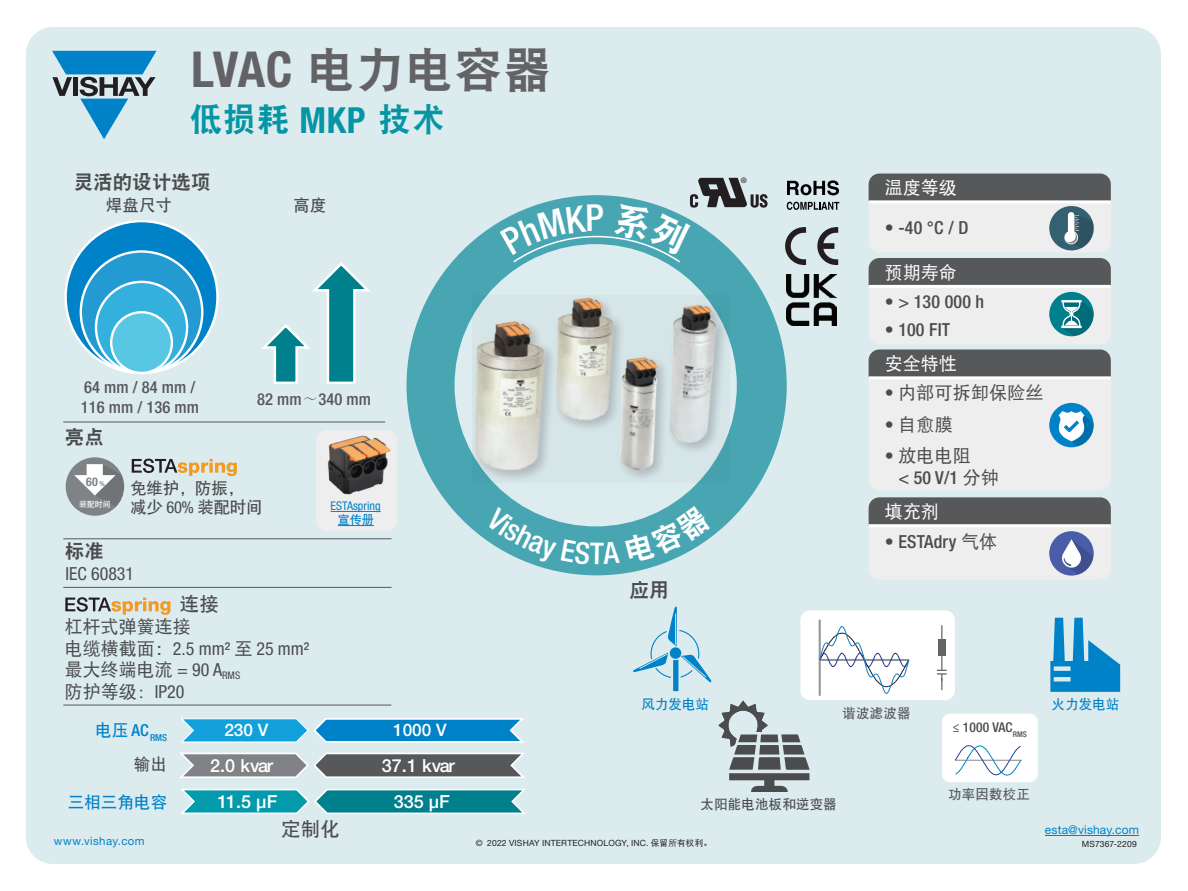
<style>
.page{position:relative;width:1188px;height:891px;background:#fff}
.page>*{position:absolute;margin:0;border:0;box-sizing:border-box;transform-origin:0 0}
.t1{font:48px "DFP Hei W9";letter-spacing:.025em;color:#636366}
.t2{font:33px "DFP Hei W9";color:#0496a4}
.t3{font:19.5px "DFP Hei W9";letter-spacing:.005em;color:#4b4c4d}
.t4{font:19.5px "DFP Hei W7";color:#4b4c4d}
.t5{font:18px/21.6px "DFP Hei W5";color:#4b4c4d}
.t6{font:500 condensed 18px "Helvetica Neue LT Std";letter-spacing:.01em;color:#4b4c4d}
.t7{font:condensed 18px "Helvetica Neue LT Std";color:#4b4c4d}
.t8{font:500 18px "Helvetica Neue LT Std";color:#fff}
.t9{font:18px "DFP Hei W5";color:#fff}
.t10{font:500 17.25px "Helvetica Neue LT Std";color:#fff}
.t11{font:500 condensed 16.5px/19.5px "Helvetica Neue LT Std";letter-spacing:.005em;color:#57585a}
.t12{font:16.5px/19.5px "DFP Hei W7";letter-spacing:-.02em;color:#4b4c4d}
.t13{font:16.5px "DFP Hei W7";letter-spacing:.005em;color:#0082c8}
.t14{font:13.5px "DFP Hei W7";letter-spacing:.01em;color:#57585a}
.t15{font:500 condensed 13.5px "Helvetica Neue LT Std";letter-spacing:.01em;color:#4b4c4d}
.t16{font:13.5px "DFP Hei W7";letter-spacing:.01em;color:#0082c8}
.t17{font:13.5px "DFP Hei W7";letter-spacing:.01em;color:#4b4c4d}
.t18{font:12px "Helvetica Neue LT Std";letter-spacing:.015em;color:#0082c8}
.t19{font:condensed 12px "Helvetica Neue LT Std";color:#0082c8}
.t20{font:700 condensed 12px "Helvetica Neue LT Std";color:#808385}
.t21{font:12px "DFP Hei W7";color:#0082c8}
.t22{font:11.4px "Helvetica Neue LT Std";letter-spacing:.04em;color:#0082c8}
.t23{font:500 condensed 9.6px "Helvetica Neue LT Std";color:#0082c8}
.t24{font:8.55px "Helvetica Neue LT Std";letter-spacing:.02em;color:#231f20}
.t25{font:7.8px "DFP Hei W7";color:#fff}
.t26{font:500 7.65px "Helvetica Neue LT Std";color:#231f20}
.s1{font-family:"Helvetica Neue LT Std";font-weight:700;font-stretch:condensed;font-size:49.65px}
.s2{font-family:"Helvetica Neue LT Std";font-weight:700;font-stretch:condensed;font-size:36px}
.s3{font-family:"Adobe Song Std";font-weight:300;font-stretch:normal}
.s4{font-size:6.75px}
.s5{font-family:"Helvetica Neue LT Std";font-stretch:condensed}
.s6{font-family:"DFP Hei W5";font-stretch:normal}
.s7{font-family:"Adobe Song Std";font-weight:300}
.s8{font-family:"Helvetica Neue LT Std";font-weight:500;font-stretch:condensed}
.s9{font-family:"DFP Hei W5";font-weight:400;font-stretch:normal}
.s10{font-family:"DFP Hei W5"}
</style>
<div class="page">
<div style="left:26px;top:27px;width:1135px;height:837px;background:#dcebee;border-radius:27px"></div>
<svg style="left:52px;top:51px;width:105px;height:88px"></svg>
<hr style="left:1045px;top:835px;width:94px;height:1px;background:#0082c8">
<svg style="left:261px;top:262px;width:109px;height:122px"></svg>
<div style="left:869px;top:174px;width:242px;height:79px;background:#eeeeef;border-radius:11px"></div>
<svg style="left:718px;top:701px;width:91px;height:90px"></svg>
<div style="left:942px;top:714px;width:96px;height:68px;background:#fff;border-radius:8px"></div>
<svg style="left:633px;top:606px;width:79px;height:85px"></svg>
<svg style="left:1050px;top:618px;width:70px;height:74px"></svg>
<svg style="left:132px;top:459px;width:105px;height:17px"></svg>
<hr style="left:63px;top:587px;width:329px;height:1px;background:#57585a">
<hr style="left:63px;top:538px;width:329px;height:1px;background:#57585a">
<hr style="left:63px;top:705px;width:328px;height:1px;background:#57585a">
<hr style="left:63px;top:422px;width:322px;height:1px;background:#57585a">
<svg style="left:65px;top:597px;width:105px;height:18px"></svg>
<div style="left:66px;top:457px;width:58px;height:59px;background:#808385;border-radius:50%"></div>
<svg style="left:74px;top:464px;width:50px;height:52px"></svg>
<div style="left:407px;top:195px;width:380px;height:380px;background:#48a6b2;border-radius:50%"></div>
<div style="left:316px;top:430px;width:81px;height:101px;background:#eeeeef;border-radius:11px"></div>
<hr style="left:331px;top:511px;width:50px;height:1px;background:#0082c8">
<hr style="left:338px;top:525px;width:36px;height:1px;background:#0082c8">
<img style="left:317px;top:430px;width:80px;height:65px">
<svg style="left:181px;top:718px;width:343px;height:25px;background:#42a9da"></svg>
<img style="left:393px;top:721px;width:56px;height:17px">
<svg style="left:181px;top:789px;width:345px;height:25px;background:#3aa4b0"></svg>
<img style="left:393px;top:792px;width:58px;height:17px">
<svg style="left:179px;top:752px;width:346px;height:26px;background:#909395"></svg>
<img style="left:380px;top:756px;width:82px;height:17px">
<div style="left:800px;top:610px;width:155px;height:90px;background:#fff;border-radius:10px"></div>
<hr style="left:819px;top:620px;width:2px;height:76px;background:#939598">
<svg style="left:818px;top:625px;width:92px;height:70px"></svg>
<svg style="left:955px;top:745px;width:67px;height:31px"></svg>
<div style="left:869px;top:258px;width:242px;height:86px;background:#eeeeef;border-radius:11px"></div>
<div style="left:869px;top:258px;width:242px;height:27px;background:#57585a"></div>
<hr style="left:869px;top:285px;width:242px;height:3px;background:#fff">
<div style="left:1049px;top:292px;width:45px;height:44px;background:#007f8d;border-radius:50%"></div>
<svg style="left:1061px;top:300px;width:33px;height:36px"></svg>
<svg style="left:869px;top:174px;width:242px;height:76px"></svg>
<div style="left:869px;top:349px;width:242px;height:141px;background:#eeeeef;border-radius:11px"></div>
<div style="left:869px;top:349px;width:242px;height:27px;background:#57585a"></div>
<hr style="left:869px;top:376px;width:242px;height:3px;background:#fff">
<div style="left:1049px;top:403px;width:45px;height:44px;background:#0082c8;border-radius:50%"></div>
<svg style="left:1058px;top:411px;width:36px;height:36px"></svg>
<div style="left:869px;top:497px;width:242px;height:82px;background:#eeeeef;border-radius:11px"></div>
<div style="left:869px;top:497px;width:242px;height:27px;background:#57585a"></div>
<hr style="left:869px;top:524px;width:242px;height:3px;background:#fff">
<div style="left:1049px;top:531px;width:45px;height:45px;background:#4a5da9;border-radius:50%"></div>
<svg style="left:1062px;top:539px;width:32px;height:37px"></svg>
<hr style="left:941px;top:626px;width:1px;height:44px;background:#636466">
<svg style="left:937px;top:670px;width:9px;height:20px"></svg>
<div style="left:938px;top:640px;width:8px;height:16px;background:#636466"></div>
<svg style="left:787px;top:180px;width:52px;height:15px"></svg>
<svg style="left:787px;top:202px;width:52px;height:8px"></svg>
<svg style="left:817px;top:227px;width:21px;height:38px"></svg>
<svg style="left:785px;top:227px;width:21px;height:38px"></svg>
<svg style="left:66px;top:221px;width:151px;height:152px;background:#2091ce"></svg>
<svg style="left:81px;top:251px;width:121px;height:122px;background:#3ea7d7"></svg>
<div style="left:96px;top:282px;width:91px;height:91px;background:#33b1dc;border-radius:50%"></div>
<div style="left:95px;top:281px;width:93px;height:93px;border:2px solid #fff;border-radius:50%"></div>
<div style="left:111px;top:312px;width:61px;height:61px;background:#58c7e3;border-radius:50%"></div>
<div style="left:110px;top:311px;width:63px;height:63px;border:2px solid #fff;border-radius:50%"></div>
<img style="left:440px;top:262px;width:316px;height:252px">
<img style="left:786px;top:275px;width:51px;height:50px">
<svg style="left:500px;top:178px;width:268px;height:86px"></svg>
<svg style="left:485px;top:504px;width:227px;height:61px"></svg>
<h1 class="t1" style="left:191px;top:44px;width:362px"><span class="s1">LVAC</span> 电力电容器</h1>
<h2 class="t2" style="left:190px;top:102px;width:257px">低损耗 <span class="s2">MKP</span> 技术</h2>
<h3 class="t3" style="left:74px;top:171px;width:138px">灵活的设计选项</h3>
<h3 class="t9" style="left:885px;top:178px;width:73px">温度等级</h3>
<h3 class="t12" style="left:106px;top:195px;width:68px">焊盘尺寸</h3>
<h3 class="t12" style="left:293px;top:195px;width:35px">高度</h3>
<p class="t26" style="left:741px;top:176px;width:8px">®</p>
<h3 class="t6" style="left:885px;top:217px;width:85px">• -40 °C / D</h3>
<h3 class="t9" style="left:885px;top:262px;width:73px">预期寿命</h3>
<h3 class="t6" style="left:885px;top:290px;width:101px">• &gt; 130 000 h</h3>
<h3 class="t6" style="left:885px;top:319px;width:67px">• 100 FIT</h3>
<h3 class="t11" style="left:81px;top:378px;width:120px">64 mm / 84 mm /<br>116 mm / 136 mm</h3>
<h3 class="t3" style="left:65px;top:426px;width:41px">亮点</h3>
<h3 class="t11" style="left:257px;top:389px;width:115px">82 mm<span class="s3">～</span>340 mm</h3>
<h3 class="t20" style="left:86px;top:474px;width:20px">60 <span class="s4">%</span></h3>
<p class="t25" style="left:79px;top:500px;width:33px">装配时间</p>
<h3 class="t3" style="left:65px;top:541px;width:41px">标准</h3>
<h3 class="t12" style="left:130px;top:478px;width:134px">免维护，防振，减少 <span class="s5">60%</span> 装配时间</h3>
<h3 class="t7" style="left:65px;top:563px;width:70px">IEC 60831</h3>
<h3 class="t4" style="left:180px;top:593px;width:41px">连接</h3>
<h3 class="t5" style="left:65px;top:616px;width:127px">杠杆式弹簧连接</h3>
<h3 class="t7" style="left:65px;top:638px;width:246px"><span class="s6">电缆横截面：</span>2.5 mm² <span class="s6">至</span> 25 mm²</h3>
<h3 class="t5" style="left:65px;top:659px;width:177px">最大终端电流 <span class="s5">= 90 A</span><sub>RMS</sub>防护等级<span class="s7">：</span><span class="s5">IP20</span></h3>
<h3 class="t19" style="left:331px;top:499px;width:52px">ESTAspring</h3>
<h3 class="t21" style="left:338px;top:514px;width:37px">宣传册</h3>
<p class="t23" style="left:96px;top:732px;width:73px"><sup>电压</sup> <sup>AC</sup>RMS</p>
<h3 class="t12" style="left:134px;top:755px;width:35px">输出</h3>
<h3 class="t13" style="left:68px;top:793px;width:101px">三相三角电容</h3>
<h3 class="t10" style="left:224px;top:720px;width:46px">230 V</h3>
<h3 class="t10" style="left:393px;top:720px;width:55px">1000 V</h3>
<h3 class="t8" style="left:210px;top:755px;width:64px">2.0 kvar</h3>
<h3 class="t8" style="left:382px;top:755px;width:74px">37.1 kvar</h3>
<h3 class="t8" style="left:218px;top:791px;width:61px">11.5 µF</h3>
<h3 class="t8" style="left:394px;top:791px;width:58px">335 µF</h3>
<h3 class="t3" style="left:630px;top:580px;width:41px">应用</h3>
<h3 class="t9" style="left:885px;top:354px;width:73px">安全特性</h3>
<h3 class="t5" style="left:885px;top:382px;width:160px"><span class="s8">•</span> 内部可拆卸保险丝</h3>
<h3 class="t5" style="left:885px;top:413px;width:69px"><span class="s8">•</span> 自愈膜</h3>
<h3 class="t5" style="left:885px;top:445px;width:88px"><span class="s8">•</span> 放电电阻</h3>
<h3 class="t6" style="left:898px;top:467px;width:102px">&lt; 50 V/1 <span class="s9">分钟</span></h3>
<h3 class="t9" style="left:885px;top:502px;width:55px">填充剂</h3>
<h3 class="t6" style="left:885px;top:530px;width:114px">• ESTAdry <span class="s9">气体</span></h3>
<h3 class="t16" style="left:641px;top:697px;width:69px">风力发电站</h3>
<h3 class="t14" style="left:843px;top:706px;width:69px">谐波滤波器</h3>
<h3 class="t17" style="left:701px;top:797px;width:138px">太阳能电池板和逆变器</h3>
<h3 class="t15" style="left:953px;top:719px;width:76px">≤ 1000 VAC<sub>RMS</sub></h3>
<h3 class="t14" style="left:948px;top:787px;width:83px">功率因数校正</h3>
<h3 class="t16" style="left:1052px;top:697px;width:69px">火力发电站</h3>
<h3 class="t4" style="left:281px;top:818px;width:60px">定制化</h3>
<h3 class="t18" style="left:1045px;top:823px;width:96px">esta@vishay.com</h3>
<h3 class="t22" style="left:54px;top:834px;width:92px">www.vishay.com</h3>
<p class="t24" style="left:476px;top:838px;width:238px">© 2022 VISHAY INTERTECHNOLOGY, INC. <span class="s10">保留所有权利。</span></p>
<p class="t24" style="left:1082px;top:839px;width:56px">MS7367-2209</p>
</div>
